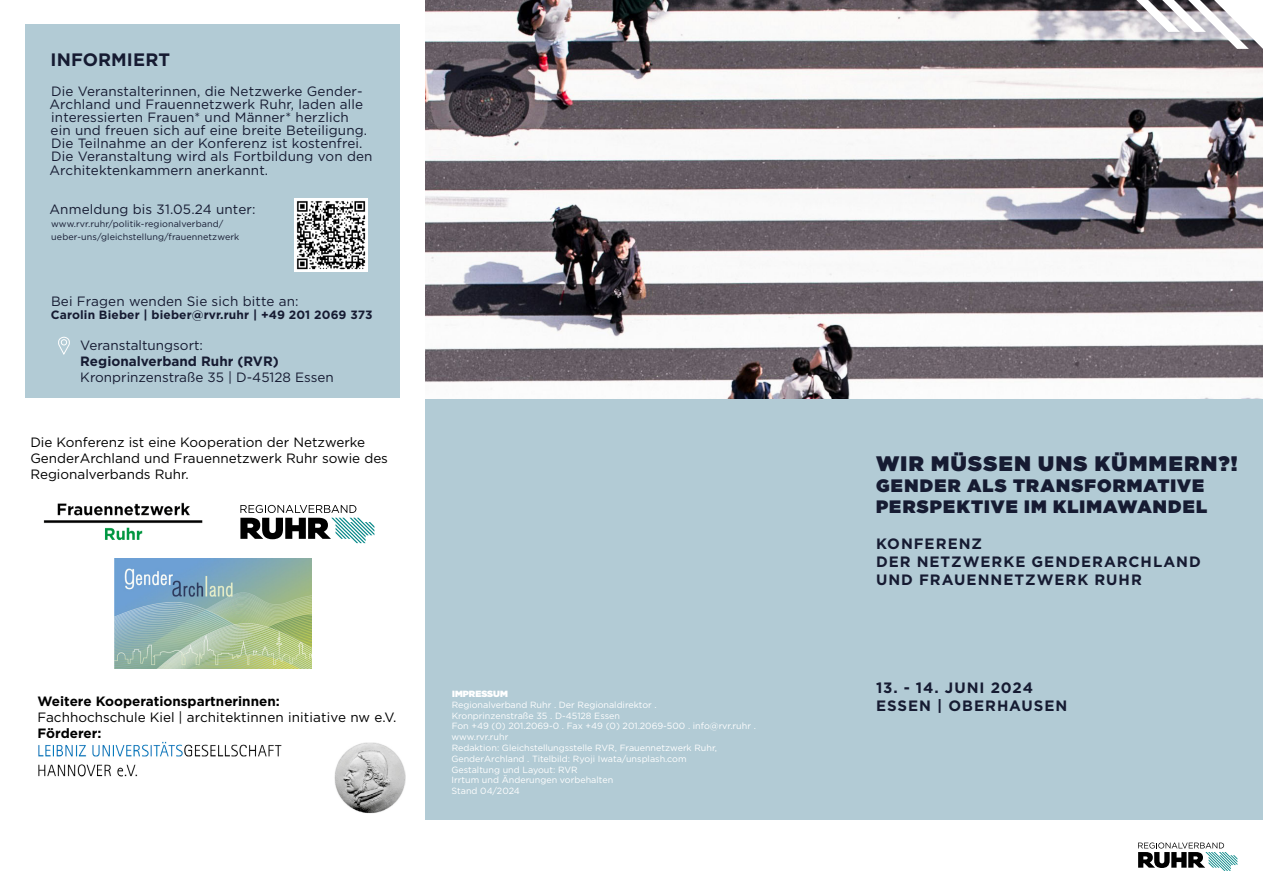
<style>
.page{position:relative;width:1263px;height:893px;background:#fff}
.page>*{position:absolute;margin:0;border:0;box-sizing:border-box;transform-origin:0 0}
.t1{font:900 21px "Gotham";letter-spacing:.075em;color:#161b32}
.t2{font:900 18px/21px "Gotham";letter-spacing:.06em;color:#161b32}
.t3{font:700 18px "Gotham";letter-spacing:.005em;color:#161b32}
.t4{font:700 15px/18px "Gotham";letter-spacing:.065em;color:#161b32}
.t5{font:13.5px/13px "Gotham";letter-spacing:.01em;color:#161b32}
.t6{font:13.5px/16.2px "Gotham";color:#000}
.t7{font:700 13.5px "Gotham";color:#000}
.t8{font:700 13.5px "Gotham";color:#161b32}
.t9{font:700 12px "Gotham";letter-spacing:.01em;color:#161b32}
.t10{font:9px/10.8px "Gotham";color:#fff}
.t11{font:9px/13px "Gotham";letter-spacing:.01em;color:#161b32}
.t12{font:900 9px "Gotham";color:#fff}
</style>
<div class="page">
<div style="left:425px;top:398px;width:838px;height:421px;background:#b2cbd5"></div>
<img style="left:114px;top:558px;width:197px;height:111px">
<img style="left:425px;top:0;width:838px;height:398px">
<div style="left:26px;top:25px;width:374px;height:373px;background:#b2cbd5"></div>
<img style="left:43px;top:502px;width:160px;height:39px">
<svg style="left:58px;top:336px;width:12px;height:19px"></svg>
<img style="left:294px;top:198px;width:74px;height:74px">
<img style="left:38px;top:741px;width:367px;height:73px">
<svg style="left:1136px;top:0;width:127px;height:49px"></svg>
<svg style="left:1138px;top:842px;width:99px;height:29px"></svg>
<svg style="left:240px;top:505px;width:134px;height:38px"></svg>
<h2 class="t3" style="left:51px;top:47px;width:121px">INFORMIERT</h2>
<p class="t5" style="left:49px;top:84px;width:325px">Die Veranstalterinnen, die Netzwerke Gender-Archland und Frauennetzwerk Ruhr, laden alle interessierten Frauen* und Männer* herzlich<br>ein und freuen sich auf eine breite Beteiligung.<br>Die Teilnahme an der Konferenz ist kostenfrei.<br>Die Veranstaltung wird als Fortbildung von den Architektenkammern anerkannt.</p>
<p class="t5" style="left:49px;top:202px;width:208px">Anmeldung bis 31.05.24 unter:</p>
<p class="t11" style="left:51px;top:217px;width:190px">www.rvr.ruhr/politik-regionalverband/ ueber-uns/gleichstellung/frauennetzwerk</p>
<p class="t5" style="left:51px;top:294px;width:249px">Bei Fragen wenden Sie sich bitte an:</p>
<p class="t9" style="left:51px;top:307px;width:323px">Carolin Bieber | bieber@rvr.ruhr | +49 201 2069 373</p>
<p class="t5" style="left:80px;top:338px;width:124px">Veranstaltungsort:</p>
<p class="t8" style="left:80px;top:352px;width:200px">Regionalverband Ruhr (RVR)</p>
<p class="t5" style="left:80px;top:370px;width:255px">Kronprinzenstraße 35 | D-45128 Essen</p>
<p class="t6" style="left:30px;top:434px;width:359px">Die Konferenz ist eine Kooperation der Netzwerke<br>GenderArchland und Frauennetzwerk Ruhr sowie des<br>Regionalverbands Ruhr.</p>
<p class="t7" style="left:38px;top:692px;width:244px">Weitere Kooperationspartnerinnen:</p>
<p class="t6" style="left:38px;top:709px;width:360px">Fachhochschule Kiel | architektinnen initiative nw e.V.</p>
<p class="t7" style="left:38px;top:725px;width:65px">Förderer:</p>
<p class="t12" style="left:452px;top:687px;width:57px">IMPRESSUM</p>
<p class="t10" style="left:451px;top:699px;width:306px">Regionalverband Ruhr . Der Regionaldirektor .<br>Kronprinzenstraße 35 . D-45128 Essen<br>Fon +49 (0) 201.2069-0 . Fax +49 (0) 201.2069-500 . info@rvr.ruhr . www.rvr.ruhr<br>Redaktion: Gleichstellungsstelle RVR, Frauennetzwerk Ruhr, GenderArchland . Titelbild: Ryoji Iwata/unsplash.com<br>Gestaltung und Layout: RVR<br>Irrtum und Änderungen vorbehalten<br>Stand 04/2024</p>
<h1 class="t1" style="left:876px;top:448px;width:363px">WIR MÜSSEN UNS KÜMMERN?!</h1>
<h2 class="t2" style="left:876px;top:475px;width:333px">GENDER ALS TRANSFORMATIVE<br>PERSPEKTIVE IM KLIMAWANDEL</h2>
<p class="t4" style="left:876px;top:534px;width:326px">KONFERENZ<br>DER NETZWERKE GENDERARCHLAND<br>UND FRAUENNETZWERK RUHR</p>
<p class="t4" style="left:876px;top:678px;width:193px">13. - 14. JUNI 2024<br>ESSEN | OBERHAUSEN</p>
</div>
